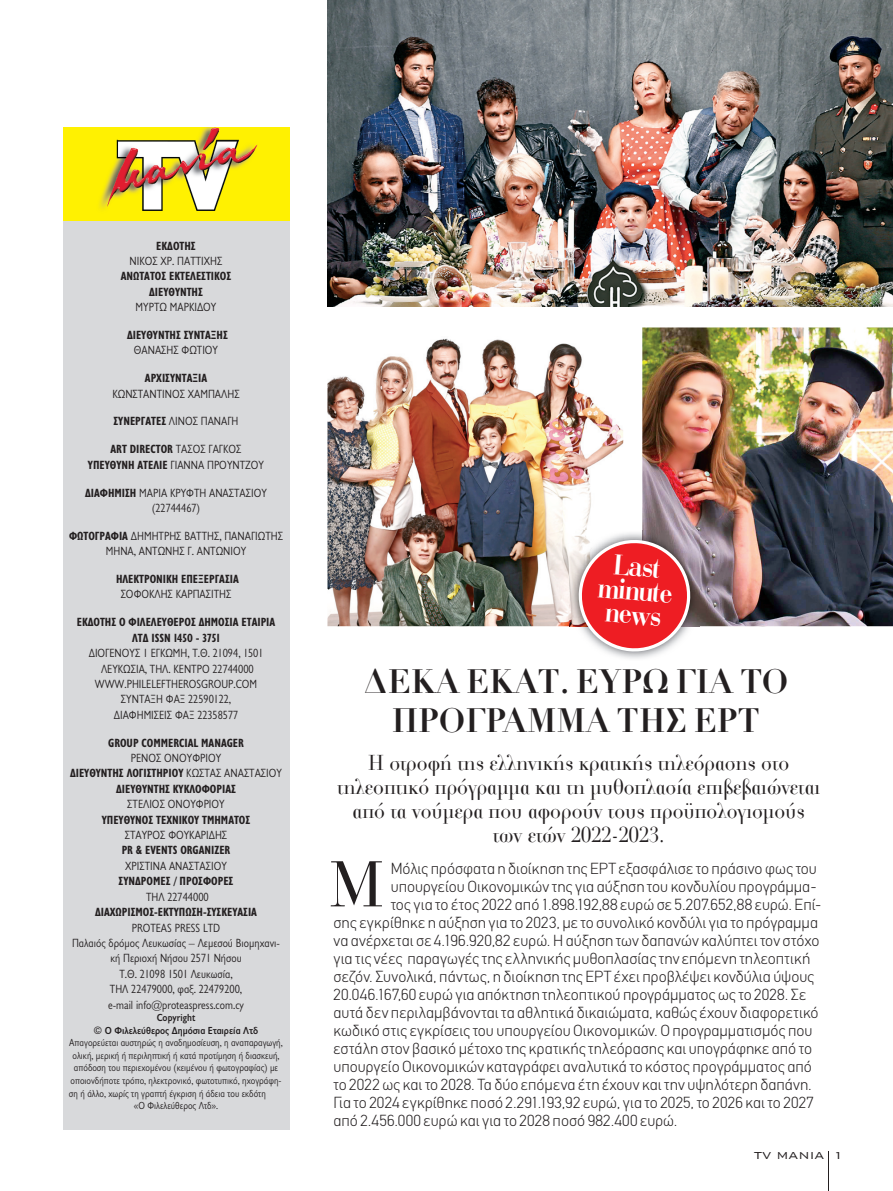
<style>
.page{position:relative;width:893px;height:1191px;background:#fff}
.page>*{position:absolute;margin:0;border:0;box-sizing:border-box;transform-origin:0 0}
.t1{font:64.5px "UB Bonati Medium";color:#231f20;scale:.94 1}
.t2{font:700 33px/39px "PF Bodoni PF";letter-spacing:.02em;color:#231f20;text-align:center;scale:.94 1}
.t3{font:28.5px/24px "UB Bonati Cond Bold";color:#fff;text-align:center}
.t4{font:21px/24px "PF Bodoni PF";color:#231f20;text-align:center;scale:.93 1}
.t5{font:300 15.75px "CF Din";color:#231f20}
.t6{font:300 13.5px "Bank Gothic BT Greek";color:#231f20}
.t7{font:12px/15.5px "Gill Sans Hel Semi Condenced";color:#231f20;text-align:center}
.t8{font:700 12px/15.5px "Gill Sans Hel Condenced";color:#231f20;text-align:center}
.t9{font:10.35px "Gill Sans Hel Semi Condenced";color:#231f20}
.t10{font:700 10.35px "Gill Sans Hel Semi Condenced";letter-spacing:-.005em;color:#231f20}
.s1{font-family:"Gill Sans Hel Semi Condenced";font-weight:400}
.s2{font-family:"Gill Sans Hel Condenced";font-weight:700}
</style>
<div class="page">
<hr style="left:828px;top:1151px;width:1px;height:39px;background:#231f20">
<div style="left:63px;top:221px;width:226px;height:908px;background:#d8d9db"></div>
<div style="left:63px;top:127px;width:226px;height:93px;background:#fff101"></div>
<img style="left:99px;top:127px;width:159px;height:84px">
<img style="left:327px;top:338px;width:296px;height:288px">
<img style="left:327px;top:0;width:566px;height:306px">
<img style="left:642px;top:327px;width:251px;height:299px">
<img style="left:569px;top:533px;width:130px;height:126px">
<img style="left:569px;top:530px;width:54px;height:96px">
<img style="left:642px;top:530px;width:57px;height:96px">
<svg style="left:576px;top:537px;width:116px;height:117px"></svg>
<p class="t8" style="left:121px;top:239px;width:112px">EΚΔOΤΗΣ<br><span class="s1">ΝΙΚΟΣ ΧΡ. ΠΑΤΤΙΧΗΣ<br></span>ΑΝΩΤΑΤΟΣ ΕΚΤΕΛΕΣΤΙΚΟΣ<br>ΔΙΕΥΘΥΝΤΗΣ<br><span class="s1">ΜΥΡΤΩ ΜΑΡΚΙΔΟΥ</span></p>
<p class="t8" style="left:127px;top:328px;width:102px">ΔΙΕΥΘΥΝΤΗΣ ΣΥΝΤΑΞΗΣ<br><span class="s1">ΘΑΝΑΣΗΣ ΦΩΤΙΟΥ</span></p>
<p class="t7" style="left:112px;top:372px;width:129px"><span class="s2">ΑΡΧΙΣΥΝΤΑΞΙΑ<br></span>ΚΩΝΣΤΑΝΤΙΝΟΣ ΧΑΜΠΑΛΗΣ</p>
<p class="t7" style="left:113px;top:415px;width:127px"><span class="s2">ΣΥΝΕΡΓΑΤΕΣ</span> ΛΙΝΟΣ ΠΑΝΑΓΗ</p>
<p class="t7" style="left:88px;top:443px;width:178px"><span class="s2">ΑRT DIRECTOR</span> TΑΣΟΣ ΓΑΓΚΟΣ<br><span class="s2">ΥΠΕΥΘΥΝH ΑΤΕΛΙΕ</span> ΓΙΑΝΝΑ ΠΡΟΥΝΤΖΟΥ</p>
<p class="t7" style="left:85px;top:486px;width:183px"><span class="s2">ΔΙΑΦΗΜΙΣΗ</span> ΜΑΡΙΑ ΚΡΥΦΤΗ ΑΝΑΣΤΑΣΙΟΥ (22744467)</p>
<p class="t7" style="left:69px;top:529px;width:215px"><span class="s2">ΦΩΤΟΓΡΑΦΙΑ</span> ΔΗΜΗΤΡΗΣ ΒΑΤΤΗΣ, ΠΑΝΑΓΙΩΤΗΣ<br>ΜΗΝΑ, ΑΝΤΩΝΗΣ Γ. ΑΝΤΩΝΙΟΥ</p>
<p class="t8" style="left:116px;top:572px;width:124px">ΗΛΕΚΤΡΟΝΙΚΗ ΕΠΕΞΕΡΓΑΣΙΑ<br><span class="s1">ΣΟΦΟΚΛΗΣ ΚΑΡΠΑΣΙΤΗΣ</span></p>
<p class="t7" style="left:77px;top:615px;width:200px"><span class="s2">ΕΚΔΟΤΗΣ Ο ΦΙΛΕΛΕΥΘΕΡΟΣ ΔΗΜΟΣΙΑ ΕΤΑΙΡΙΑ<br>ΛΤΔ ISSN 1450 - 3751<br></span>ΔΙΟΓΕΝΟΥΣ 1 ΕΓΚΩΜΗ, Τ.Θ. 21094, 1501<br>ΛΕΥΚΩΣΙΑ, ΤΗΛ. ΚΕΝΤΡΟ 22744000<br>WWW.PHILELEFTHEROSGROUP.COM<br>ΣΥΝΤΑΞΗ ΦΑΞ 22590122,<br>ΔΙΑΦΗΜΙΣΕΙΣ ΦΑΞ 22358577</p>
<p class="t7" style="left:70px;top:736px;width:214px"><span class="s2">GROUP COMMERCIAL MANAGER<br></span>ΡΕΝΟΣ ΟΝΟΥΦΡΙΟΥ<br><span class="s2">ΔΙΕΥΘΥΝΤΗΣ ΛΟΓΙΣΤΗΡΙΟΥ</span> ΚΩΣΤΑΣ ΑΝΑΣΤΑΣΙΟΥ<br><span class="s2">ΔΙΕΥΘΥΝΤΗΣ ΚΥΚΛΟΦΟΡΙΑΣ<br></span>ΣΤΕΛΙΟΣ ΟΝΟΥΦΡΙΟΥ<br><span class="s2">ΥΠΕΥΘΥΝΟΣ ΤΕΧΝΙΚΟΥ ΤΜΗΜΑΤΟΣ<br></span>ΣΤΑΥΡΟΣ ΦΟΥΚΑΡΙΔΗΣ<br><span class="s2">PR &amp; EVENTS ORGANIZER<br></span>ΧΡΙΣΤΙΝΑ ΑΝΑΣΤΑΣΙΟΥ<br><span class="s2">ΣΥΝΔΡΟΜΕΣ / ΠΡΟΣΦΟΡΕΣ<br></span>ΤΗΛ 22744000<br><span class="s2">ΔΙΑΧΩΡΙΣΜΟΣ-ΕΚΤΥΠΩΣΗ-ΣΥΣΚΕΥΑΣΙΑ<br></span>PROTEAS PRESS LTD<br>Παλαιός δρόμος Λευκωσίας – Λεμεσού Βιομηχανι&shy;κή Περιοχή Νήσου 2571 Νήσου<br>Τ.Θ. 21098 1501 Λευκωσία,<br>ΤΗΛ 22479000, φαξ. 22479200,<br>e-mail info@proteaspress.com.cy</p>
<p class="t10" style="left:157px;top:1014px;width:40px">Copyright</p>
<p class="t10" style="left:94px;top:1026px;width:166px">© O Φιλελεύθερος Δημόσια Εταιρεία Λτδ</p>
<p class="t9" style="left:69px;top:1039px;width:215px">Απαγορεύεται αυστηρώς η αναδημοσίευση, η αναπαραγωγή,</p>
<p class="t9" style="left:73px;top:1051px;width:208px">ολική, μερική ή περιληπτική ή κατά προτίμηση ή διασκευή,</p>
<p class="t9" style="left:74px;top:1064px;width:206px">απόδοση του περιεχομένου (κειμένου ή φωτογραφίας) με</p>
<p class="t9" style="left:70px;top:1076px;width:213px">οποιονδήποτε τρόπο, ηλεκτρονικό, φωτοτυπικό, ηχογράφη-</p>
<p class="t9" style="left:69px;top:1089px;width:198px">ση ή άλλο, χωρίς τη γραπτή έγκριση ή άδεια του εκδότη</p>
<p class="t9" style="left:134px;top:1101px;width:86px">«Ο Φιλελεύθερος Λτδ».</p>
<p class="t3" style="left:599px;top:552px;width:78px;rotate:5deg">Last minute news</p>
<p class="t2" style="left:364px;top:662px;width:452px">ΔΕΚΑ ΕΚΑΤ. ΕΥΡΩ ΓΙΑ ΤΟ<br>ΠΡΟΓΡΑΜΜΑ ΤΗΣ ΕΡΤ</p>
<p class="t4" style="left:337px;top:751px;width:521px">Η στροφή της ελληνικής κρατικής τηλεόρασης στο τηλεοπτικό πρόγραμμα και τη μυθοπλασία επιβεβαιώνεται από τα νούμερα που αφορούν τους προϋπολογισμούς των ετών 2022-2023.</p>
<p class="t5" style="left:391px;top:862px;width:428px">Μόλις πρόσφατα η διοίκηση της ΕΡ Τ εξασφάλισε το πράσινο φως του</p>
<p class="t5" style="left:391px;top:880px;width:427px">υπουργείου Οικονομικών της για αύξηση του κονδυλίου προγράμμα-</p>
<p class="t5" style="left:391px;top:898px;width:432px">τος για το έτος 2022 από 1.898.192,88 ευρώ σε 5.207.652,88 ευρώ. Επί-</p>
<p class="t5" style="left:333px;top:916px;width:486px">σης εγκρίθηκε η αύξηση για το 2023, με το συνολικό κονδύλι για το πρόγραμμα</p>
<p class="t5" style="left:333px;top:934px;width:487px">να ανέρχεται σε 4.196.920,82 ευρώ. Η αύξηση των δαπανών καλύπτει τον στόχο</p>
<p class="t5" style="left:333px;top:952px;width:478px">για τις νέες παραγωγές της ελληνικής μυθοπλασίας την επόμενη τηλεοπτική</p>
<p class="t5" style="left:333px;top:970px;width:482px">σεζόν. Συνολικά, πάντως, η διοίκηση της ΕΡΤ έχει προβλέψει κονδύλια ύψους</p>
<p class="t5" style="left:333px;top:988px;width:474px">20.046.167,60 ευρώ για απόκτηση τηλεοπτικού προγράμματος ως το 2028. Σε</p>
<p class="t5" style="left:333px;top:1006px;width:486px">αυτά δεν περιλαμβάνονται τα αθλητικά δικαιώματα, καθώς έχουν διαφορετικό</p>
<p class="t5" style="left:333px;top:1024px;width:480px">κωδικό στις εγκρίσεις του υπουργείου Οικονομικών. Ο προγραμματισμός που</p>
<p class="t5" style="left:333px;top:1042px;width:480px">εστάλη στον βασικό μέτοχο της κρατικής τηλεόρασης και υπογράφηκε από το</p>
<p class="t5" style="left:333px;top:1060px;width:480px">υπουργείο Οικονομικών καταγράφει αναλυτικά το κόστος προγράμματος από</p>
<p class="t5" style="left:333px;top:1078px;width:480px">το 2022 ως και το 2028. Τα δύο επόμενα έτη έχουν και την υψηλότερη δαπάνη.</p>
<p class="t5" style="left:333px;top:1096px;width:482px">Για το 2024 εγκρίθηκε ποσό 2.291.193,92 ευρώ, για το 2025, το 2026 και το 2027</p>
<p class="t5" style="left:333px;top:1114px;width:345px">από 2.456.000 ευρώ και για το 2028 ποσό 982.400 ευρώ.</p>
<p class="t1" style="left:327px;top:854px;width:56px">M</p>
<p class="t6" style="left:754px;top:1146px;width:91px">TV MANIA 1</p>
</div>
